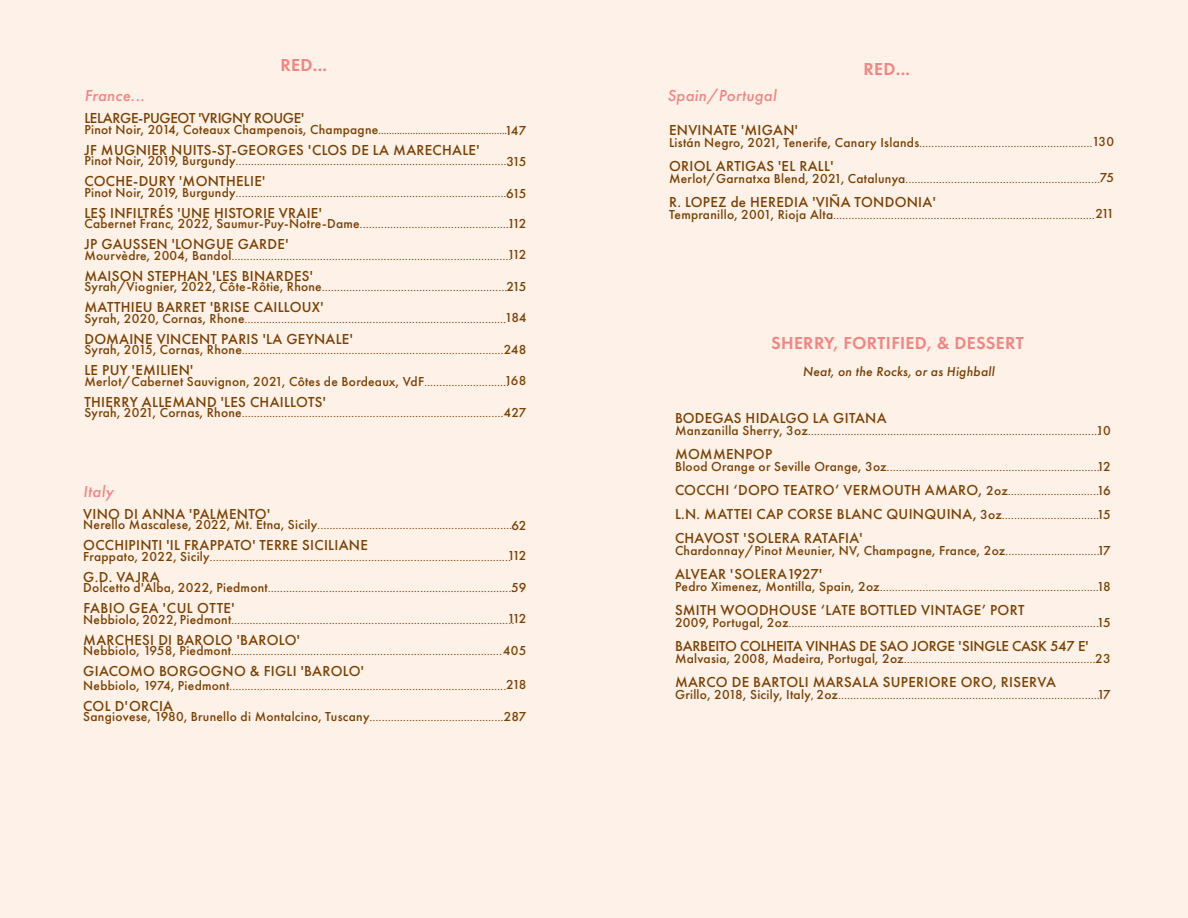
<style>
.page{position:relative;width:1188px;height:918px;background:#fdf1e8}
.page>*{position:absolute;margin:0;border:0;box-sizing:border-box;transform-origin:0 0}
.t1{font:600 18px "Futura PT";letter-spacing:.02em;color:#f48582}
.t2{font:italic 500 16.5px "Futura PT";letter-spacing:.02em;color:#f48582}
.t3{font:500 15px "Futura PT";letter-spacing:.02em;color:#7b3f00}
.t4{font:500 15px "Futura PT";letter-spacing:-.01em;color:#7b3f00}
.t5{font:500 15px "Futura PT";letter-spacing:-.02em;color:#7b3f00}
.t6{font:500 13.5px/24px "Futura PT";letter-spacing:.02em;color:#7b3f00;text-align:justify}
.t7{font:italic 500 13.5px "Futura PT";letter-spacing:.02em;color:#7b3f00}
.t8{font:500 10.5px "Futura PT";color:#7b3f00}
.s1{font-size:13.5px}
.s2{font-size:10.5px}
</style>
<div class="page">
<p class="t1" style="left:280px;top:53px;width:48px">RED...</p>
<p class="t2" style="left:84px;top:86px;width:62px">France...</p>
<p class="t5" style="left:84px;top:109px;width:221px">LELARGE-PUGEOT 'VRIGNY ROUGE'</p>
<p class="t8" style="left:84px;top:124px;width:424px"><span class="s1">Pinot Noir, 2014, Coteaux Champenois, Champagne</span>.................................................</p>
<p class="t3" style="left:84px;top:141px;width:397px">JF MUGNIER NUITS-ST-GEORGES 'CLOS DE LA MARECHALE'</p>
<p class="t8" style="left:84px;top:156px;width:424px"><span class="s1">Pinot Noir, 2019, Burgundy</span>.........................................................................................</p>
<p class="t3" style="left:84px;top:172px;width:182px">COCHE-DURY 'MONTHELIE'</p>
<p class="t8" style="left:84px;top:187px;width:424px"><span class="s1">Pinot Noir, 2019, Burgundy</span>.........................................................................................</p>
<p class="t3" style="left:84px;top:204px;width:239px">LES INFILTRÉS 'UNE HISTORIE VRAIE'</p>
<p class="t8" style="left:84px;top:219px;width:429px"><span class="s1">Cabernet Franc, 2022, Saumur-Puy-Notre-Dame</span>..................................................</p>
<p class="t3" style="left:84px;top:235px;width:206px">JP GAUSSEN 'LONGUE GARDE'</p>
<p class="t8" style="left:84px;top:250px;width:428px"><span class="s1">Mourvèdre, 2004, Bandol</span>............................................................................................</p>
<p class="t3" style="left:84px;top:267px;width:230px">MAISON STEPHAN 'LES BINARDES'</p>
<p class="t8" style="left:84px;top:282px;width:427px"><span class="s1">Syrah/Viognier, 2022, Côte-Rôtie, Rhone</span>..............................................................</p>
<p class="t3" style="left:84px;top:298px;width:241px">MATTHIEU BARRET 'BRISE CAILLOUX'</p>
<p class="t8" style="left:84px;top:313px;width:423px"><span class="s1">Syrah, 2020, Cornas, Rhone</span>......................................................................................</p>
<p class="t3" style="left:84px;top:330px;width:270px">DOMAINE VINCENT PARIS 'LA GEYNALE'</p>
<p class="t8" style="left:84px;top:345px;width:421px"><span class="s1">Syrah, 2015, Cornas, Rhone</span>......................................................................................</p>
<p class="t3" style="left:84px;top:361px;width:110px">LE PUY 'EMILIEN'</p>
<p class="t6" style="left:84px;top:369px;width:426px">Merlot/Cabernet Sauvignon, 2021, Côtes de Bordeaux, VdF<span class="s2">............................</span></p>
<p class="t3" style="left:84px;top:393px;width:243px">THIERRY ALLEMAND 'LES CHAILLOTS'</p>
<p class="t8" style="left:84px;top:408px;width:420px"><span class="s1">Syrah, 2021, Cornas, Rhone</span>......................................................................................</p>
<p class="t6" style="left:505px;top:118px;width:23px">147</p>
<p class="t6" style="left:506px;top:150px;width:22px">315</p>
<p class="t6" style="left:506px;top:181px;width:22px">615</p>
<p class="t6" style="left:508px;top:211px;width:20px">112</p>
<p class="t6" style="left:508px;top:243px;width:20px">112</p>
<p class="t6" style="left:506px;top:274px;width:22px">215</p>
<p class="t6" style="left:505px;top:306px;width:23px">184</p>
<p class="t6" style="left:504px;top:337px;width:24px">248</p>
<p class="t6" style="left:504px;top:369px;width:24px">168</p>
<p class="t6" style="left:504px;top:400px;width:24px">427</p>
<p class="t2" style="left:83px;top:481px;width:32px">Italy</p>
<p class="t3" style="left:83px;top:505px;width:188px">VINO DI ANNA 'PALMENTO'</p>
<p class="t8" style="left:83px;top:520px;width:430px"><span class="s1">Nerello Mascalese, 2022, Mt. Etna, Sicily</span>................................................................</p>
<p class="t3" style="left:83px;top:536px;width:286px">OCCHIPINTI 'IL FRAPPATO' TERRE SICILIANE</p>
<p class="t8" style="left:83px;top:551px;width:429px"><span class="s1">Frappato, 2022, Sicily</span>...................................................................................................</p>
<p class="t3" style="left:83px;top:568px;width:78px">G.D. VAJRA</p>
<p class="t8" style="left:83px;top:583px;width:432px"><span class="s1">Dolcetto d'Alba, 2022, Piedmont</span>.................................................................................</p>
<p class="t3" style="left:83px;top:599px;width:153px">FABIO GEA 'CUL OTTE'</p>
<p class="t8" style="left:83px;top:614px;width:432px"><span class="s1">Nebbiolo, 2022, Piedmont</span>.............................................................................................</p>
<p class="t3" style="left:83px;top:631px;width:218px">MARCHESI DI BAROLO 'BAROLO'</p>
<p class="t8" style="left:83px;top:646px;width:420px"><span class="s1">Nebbiolo, 1958, Piedmont</span>.........................................................................................</p>
<p class="t3" style="left:83px;top:662px;width:282px">GIACOMO BORGOGNO &amp; FIGLI 'BAROLO'</p>
<p class="t8" style="left:83px;top:680px;width:424px"><span class="s1">Nebbiolo, 1974, Piedmont</span>...........................................................................................</p>
<p class="t3" style="left:83px;top:697px;width:91px">COL D'ORCIA</p>
<p class="t8" style="left:83px;top:712px;width:425px"><span class="s1">Sangiovese, 1980, Brunello di Montalcino, Tuscany</span>.............................................</p>
<p class="t6" style="left:511px;top:514px;width:17px">62</p>
<p class="t6" style="left:508px;top:544px;width:20px">112</p>
<p class="t6" style="left:511px;top:575px;width:17px">59</p>
<p class="t6" style="left:508px;top:607px;width:20px">112</p>
<p class="t6" style="left:503px;top:638px;width:25px">405</p>
<p class="t6" style="left:506px;top:673px;width:22px">218</p>
<p class="t6" style="left:504px;top:704px;width:24px">287</p>
<p class="t1" style="left:863px;top:58px;width:48px">RED...</p>
<p class="t2" style="left:667px;top:86px;width:110px">Spain/Portugal</p>
<p class="t3" style="left:669px;top:121px;width:130px">ENVINATE 'MIGAN'</p>
<p class="t8" style="left:669px;top:137px;width:425px"><span class="s1">Listán Negro, 2021, Tenerife, Canary Islands</span>.........................................................</p>
<p class="t3" style="left:669px;top:157px;width:166px">ORIOL ARTIGAS 'EL RALL'</p>
<p class="t8" style="left:669px;top:173px;width:432px"><span class="s1">Merlot/Garnatxa Blend, 2021, Catalunya</span>................................................................</p>
<p class="t3" style="left:669px;top:193px;width:268px">R. LOPEZ de HEREDIA 'VIÑA TONDONIA'</p>
<p class="t8" style="left:669px;top:209px;width:427px"><span class="s1">Tempranillo, 2001, Rioja Alta</span>......................................................................................</p>
<p class="t6" style="left:1092px;top:129px;width:24px">130</p>
<p class="t6" style="left:1100px;top:165px;width:16px">75</p>
<p class="t6" style="left:1095px;top:201px;width:20px">211</p>
<p class="t1" style="left:771px;top:331px;width:254px">SHERRY, FORTIFIED, &amp; DESSERT</p>
<p class="t7" style="left:803px;top:364px;width:193px">Neat, on the Rocks, or as Highball</p>
<p class="t3" style="left:675px;top:409px;width:213px">BODEGAS HIDALGO LA GITANA</p>
<p class="t8" style="left:675px;top:425px;width:426px"><span class="s1">Manzanilla Sherry, 3oz</span>................................................................................................</p>
<p class="t3" style="left:675px;top:445px;width:99px">MOMMENPOP</p>
<p class="t8" style="left:675px;top:461px;width:426px"><span class="s1">Blood Orange or Seville Orange, 3oz</span>......................................................................</p>
<p class="t3" style="left:675px;top:481px;width:425px">COCCHI ‘DOPO TEATRO’ VERMOUTH AMARO, <span class="s1">2oz</span><span class="s2">..............................</span></p>
<p class="t3" style="left:675px;top:505px;width:426px">L.N. MATTEI CAP CORSE BLANC QUINQUINA, <span class="s1">3oz</span><span class="s2">................................</span></p>
<p class="t3" style="left:675px;top:529px;width:189px">CHAVOST 'SOLERA RATAFIA'</p>
<p class="t6" style="left:675px;top:539px;width:426px">Chardonnay/Pinot Meunier, NV, Champagne, France, 2oz<span class="s2">...............................</span></p>
<p class="t3" style="left:675px;top:565px;width:149px">ALVEAR 'SOLERA1927'</p>
<p class="t8" style="left:675px;top:581px;width:425px"><span class="s1">Pedro Ximenez, Montilla, Spain, 2oz</span>........................................................................</p>
<p class="t3" style="left:675px;top:601px;width:351px">SMITH WOODHOUSE ‘LATE BOTTLED VINTAGE’ PORT</p>
<p class="t8" style="left:675px;top:617px;width:425px"><span class="s1">2009, Portugal, 2oz</span>......................................................................................................</p>
<p class="t4" style="left:675px;top:637px;width:415px">BARBEITO COLHEITA VINHAS DE SAO JORGE 'SINGLE CASK 547 E'</p>
<p class="t8" style="left:675px;top:653px;width:425px"><span class="s1">Malvasia, 2008, Madeira, Portugal, 2oz</span>................................................................</p>
<p class="t3" style="left:675px;top:673px;width:383px">MARCO DE BARTOLI MARSALA SUPERIORE ORO, RISERVA</p>
<p class="t8" style="left:675px;top:689px;width:426px"><span class="s1">Grillo, 2018, Sicily, Italy</span>, <span class="s1">2oz</span>......................................................................................</p>
<p class="t6" style="left:1096px;top:419px;width:16px">10</p>
<p class="t6" style="left:1097px;top:455px;width:16px">12<br>16<br>15</p>
<p class="t6" style="left:1097px;top:539px;width:15px">17</p>
<p class="t6" style="left:1097px;top:575px;width:16px">18</p>
<p class="t6" style="left:1097px;top:611px;width:16px">15</p>
<p class="t6" style="left:1095px;top:647px;width:17px">23</p>
<p class="t6" style="left:1097px;top:683px;width:15px">17</p>
</div>
